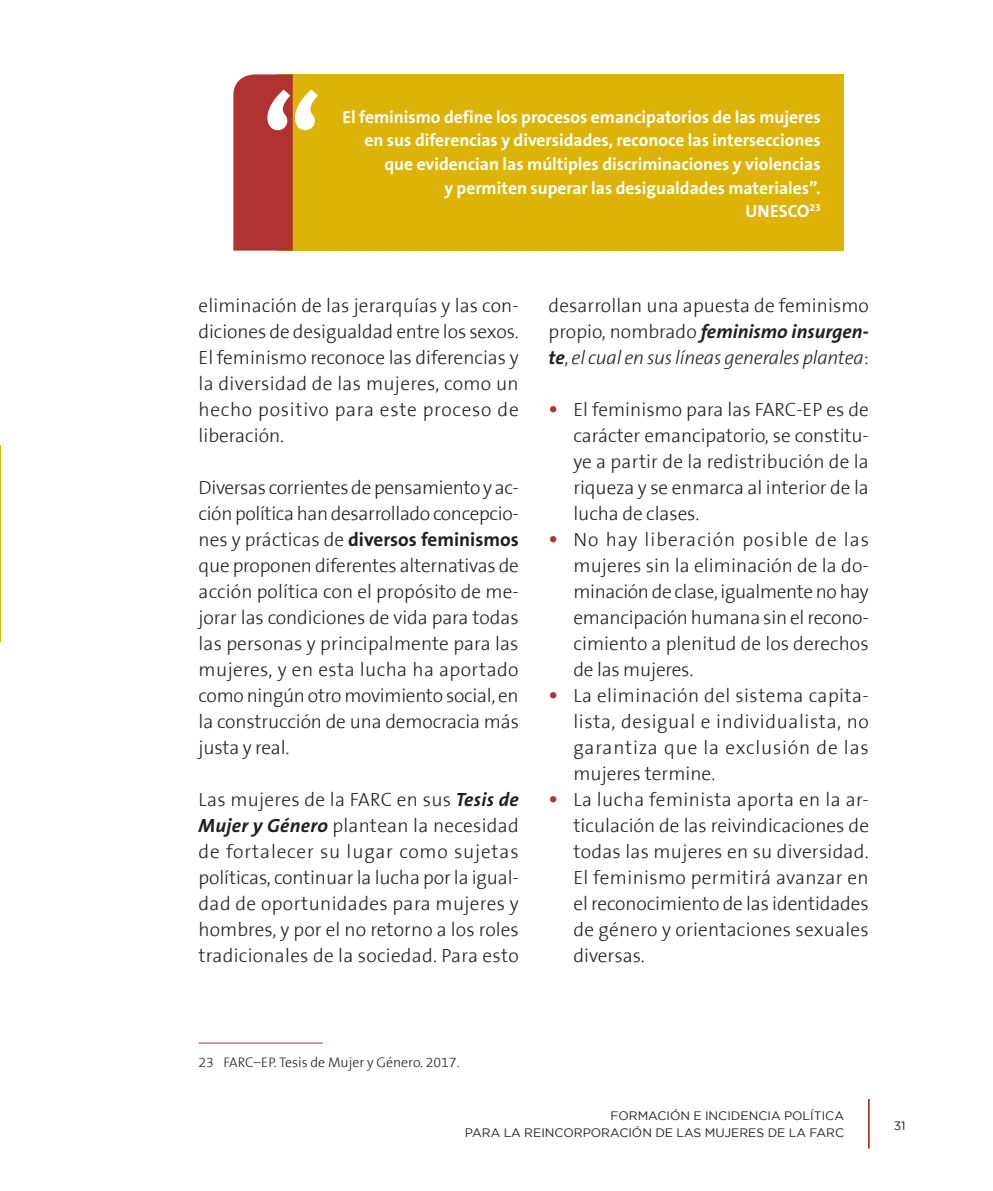
<style>
.page{position:relative;width:993px;height:1191px;background:#fff}
.page>*{position:absolute;margin:0;border:0;box-sizing:border-box;transform-origin:0 0}
.t1{font:700 126px "The Sans B7";color:#fff}
.Txt{font:300 19.25px/25.9px "The Sans B3";color:#231f20;text-align:justify}
.t2{font:700 17.5px/23.6px "The Sans B7";color:#fff;text-align:right}
.Pie{font:300 14px "The Sans B3";color:#231f20}
.t3{font:12.25px/16.4px "Gotham";color:#231f20;text-align:right}
.s1{font-family:"The Sans B7";font-weight:700}
.s2{font-family:"The Sans B7";font-weight:700;font-style:italic}
.s3{font-style:italic}
.s4{font-family:"Arial";font-weight:900;color:#b03231}
</style>
<div class="page">
<hr style="left:867px;top:1099px;width:2px;height:49px;background:#b03231">
<hr style="left:198px;top:1042px;width:124px;height:1px;background:#b03231">
<div style="left:277px;top:74px;width:566px;height:177px;background:#deb308"></div>
<div style="left:233px;top:74px;width:60px;height:177px;background:#b03231"></div>
<hr style="left:0;top:445px;width:1px;height:196px;background:#deb308">
<p class="t1" style="left:261px;top:76px;width:63px">“</p>
<p class="t2" style="left:342px;top:105px;width:479px">El feminismo define los procesos emancipatorios de las mujeres en sus diferencias y diversidades, reconoce las intersecciones que evidencian las múltiples discriminaciones y violencias<br>y permiten superar las desigualdades materiales”.</p>
<p class="t2" style="left:745px;top:200px;width:77px">UNESCO<sup>23</sup></p>
<p class="Txt" style="left:198px;top:293px;width:322px">eliminación de las jerarquías y las con&shy;diciones de desigualdad entre los sexos.<br>El feminismo reconoce las diferencias y la diversidad de las mujeres, como un hecho positivo para este proceso de liberación.</p>
<p class="Txt" style="left:198px;top:475px;width:322px">Diversas corrientes de pensamiento y ac&shy;ción política han desarrollado concepcio&shy;nes y prácticas de <span class="s1">diversos feminismos </span>que proponen diferentes alternativas de acción política con el propósito de me&shy;jorar las condiciones de vida para todas las personas y principalmente para las mujeres, y en esta lucha ha aportado como ningún otro movimiento social, en la construcción de una democracia más justa y real.</p>
<p class="Txt" style="left:198px;top:787px;width:322px">Las mujeres de la FARC en sus <span class="s2">Tesis de Mujer y Género</span> plantean la necesidad de fortalecer su lugar como sujetas políticas, continuar la lucha por la igual&shy;dad de oportunidades para mujeres y hombres, y por el no retorno a los roles tradicionales de la sociedad. Para esto</p>
<p class="Txt" style="left:548px;top:293px;width:322px">desarrollan una apuesta de feminismo propio, nombrado <span class="s2">feminismo insurgen&shy;te</span>, <span class="s3">el cual en sus líneas generales plantea</span>:</p>
<p class="Txt" style="left:573px;top:397px;width:297px;text-indent:-25px"><span class="s4">•</span> El feminismo para las FARC-EP es de carácter emancipatorio, se constitu&shy;ye a partir de la redistribución de la riqueza y se enmarca al interior de la lucha de clases.</p>
<p class="Txt" style="left:573px;top:527px;width:297px;text-indent:-25px"><span class="s4">•</span> No hay liberación posible de las mujeres sin la eliminación de la do&shy;minación de clase, igualmente no hay emancipación humana sin el recono&shy;cimiento a plenitud de los derechos de las mujeres.</p>
<p class="Txt" style="left:573px;top:683px;width:297px;text-indent:-25px"><span class="s4">•</span> La eliminación del sistema capita&shy;lista, desigual e individualista, no garantiza que la exclusión de las mujeres termine.</p>
<p class="Txt" style="left:573px;top:787px;width:297px;text-indent:-25px"><span class="s4">•</span> La lucha feminista aporta en la ar&shy;ticulación de las reivindicaciones de todas las mujeres en su diversidad.<br>El feminismo permitirá avanzar en el reconocimiento de las identidades de género y orientaciones sexuales diversas.</p>
<p class="Pie" style="left:198px;top:1055px;width:262px">23 FARC–EP. Tesis de Mujer y Género. 2017.</p>
<p class="t3" style="left:464px;top:1107px;width:380px">FORMACIÓN E INCIDENCIA POLÍTICA<br>PARA LA REINCORPORACIÓN DE LAS MUJERES DE LA FARC</p>
<p class="t3" style="left:893px;top:1116px;width:13px">31</p>
</div>
